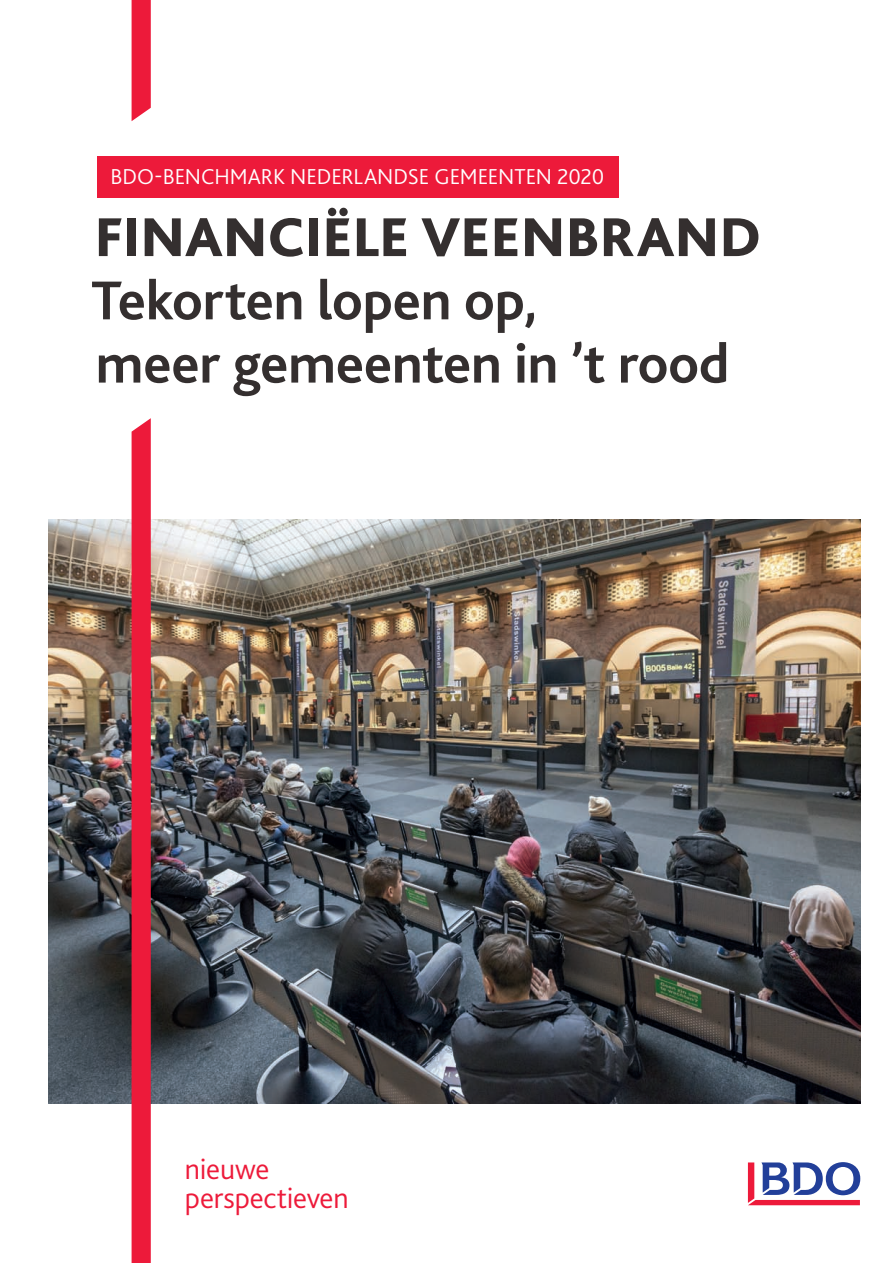
<style>
.page{position:relative;width:893px;height:1263px;background:#fff}
.page>*{position:absolute;margin:0;border:0;box-sizing:border-box;transform-origin:0 0}
.t1{font:700 57.3px/63.3px "Bliss 2";letter-spacing:-.005em;color:#342f2f}
.t2{font:800 57.3px "Bliss 2";letter-spacing:.005em;color:#342f2f}
.t3{font:300 30.15px/28.7px "Bliss 2";letter-spacing:-.005em;color:#ed1a3a}
.t4{font:300 22.65px "Bliss 2";color:#fff}
</style>
<div class="page">
<img style="left:49px;top:520px;width:811px;height:583px">
<svg style="left:748px;top:1162px;width:112px;height:43px"></svg>
<div style="left:98px;top:156px;width:521px;height:41px;background:#ed1a3a"></div>
<div style="left:132px;top:418px;width:19px;height:845px;background:#ed1a3a"></div>
<svg style="left:132px;top:0;width:19px;height:121px;background:#ee2846"></svg>
<p class="t4" style="left:110px;top:162px;width:495px">BDO-BENCHMARK NEDERLANDSE GEMEENTEN 2020</p>
<h1 class="t2" style="left:95px;top:201px;width:668px">FINANCIËLE VEENBRAND</h1>
<h1 class="t1" style="left:91px;top:267px;width:640px">Tekorten lopen op,<br>meer gemeenten in ’t rood</h1>
<h2 class="t3" style="left:185px;top:1154px;width:165px">nieuwe perspectieven</h2>
</div>
